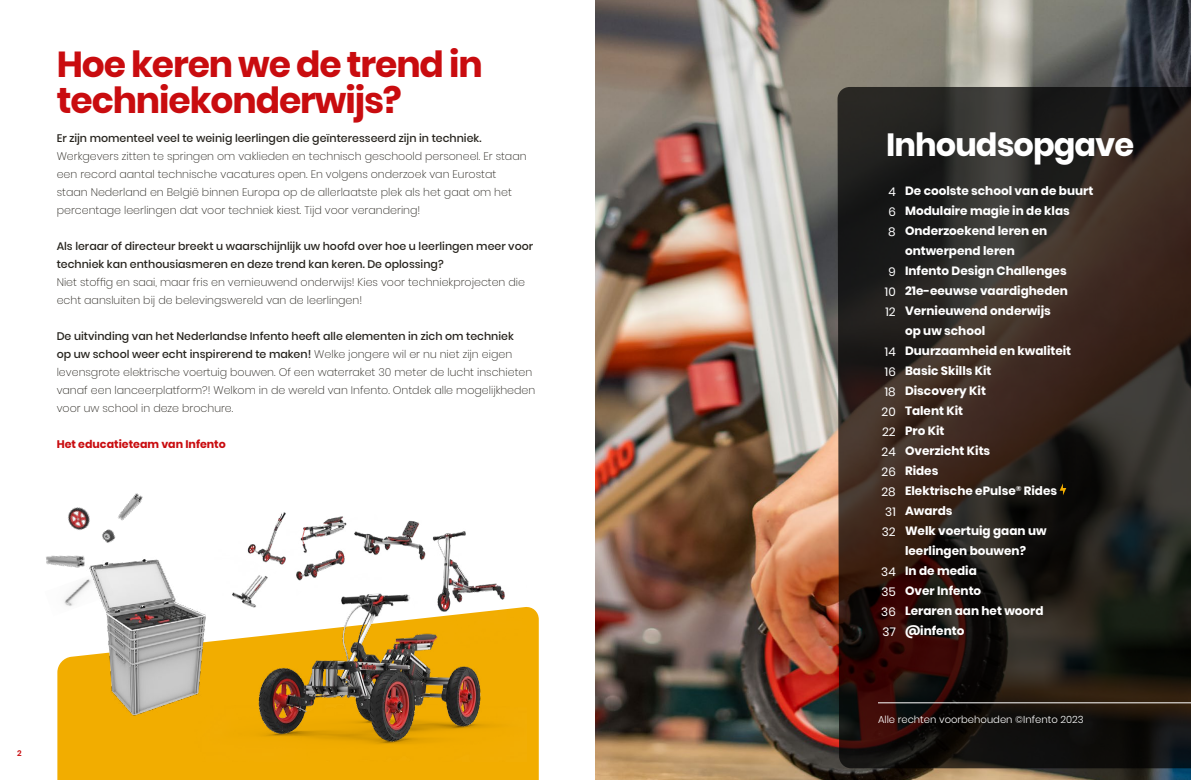
<style>
.page{position:relative;width:1191px;height:780px;background:#fff}
.page>*{position:absolute;margin:0;border:0;box-sizing:border-box;transform-origin:0 0}
.t1{font:700 36px/36px "Poppins";letter-spacing:-.03em;color:#c90c0f}
.t2{font:700 32px "Poppins";letter-spacing:-.03em;color:#fff}
.t3{font:700 12px/20px "Poppins";color:#fff}
.t4{font:12px/20px "Poppins";color:#fff;text-align:justify}
.t5{font:200 11px/18px "Poppins";color:#27241e}
.t6{font:500 11px/18px "Poppins";color:#27241e}
.t7{font:700 11px "Poppins";color:#c90c0f}
.t8{font:300 10px "Poppins";color:#fff}
.t9{font:600 8px "Poppins";color:#c90c0f}
.s1{font-weight:500}
</style>
<div class="page">
<img style="left:596px;top:0;width:595px;height:780px">
<svg style="left:57px;top:607px;width:482px;height:173px;fill:#f2ad00"></svg>
<img style="left:71px;top:512px;width:456px;height:249px">
<img style="left:57px;top:570px;width:57px;height:46px">
<img style="left:111px;top:493px;width:40px;height:34px">
<img style="left:98px;top:524px;width:24px;height:22px">
<img style="left:68px;top:507px;width:35px;height:32px">
<img style="left:46px;top:542px;width:44px;height:37px">
<svg style="left:837px;top:87px;width:354px;height:681px"></svg>
<svg style="left:1059px;top:483px;width:7px;height:12px"></svg>
<hr style="left:878px;top:702px;width:313px;height:1px;background:#fff">
<h1 class="t1" style="left:57px;top:46px;width:427px">Hoe keren we de trend in techniekonderwijs?</h1>
<p class="t6" style="left:57px;top:129px;width:426px">Er zijn momenteel veel te weinig leerlingen die geïnteresseerd zijn in techniek.</p>
<p class="t5" style="left:57px;top:147px;width:471px">Werkgevers zitten te springen om vaklieden en technisch geschoold personeel. Er staan een record aantal technische vacatures open. En volgens onderzoek van Eurostat staan Nederland en België binnen Europa op de allerlaatste plek als het gaat om het percentage leerlingen dat voor techniek kiest. Tijd voor verandering!</p>
<p class="t6" style="left:57px;top:237px;width:478px">Als leraar of directeur breekt u waarschijnlijk uw hoofd over hoe u leerlingen meer voor techniek kan enthousiasmeren en deze trend kan keren. De oplossing?</p>
<p class="t5" style="left:57px;top:273px;width:470px">Niet stoffig en saai, maar fris en vernieuwend onderwijs! Kies voor techniekprojecten die echt aansluiten bij de belevingswereld van de leerlingen!</p>
<p class="t5" style="left:57px;top:327px;width:480px"><span class="s1">De uitvinding van het Nederlandse Infento heeft alle elementen in zich om techniek<br>op uw school weer echt inspirerend te maken!</span> Welke jongere wil er nu niet zijn eigen levensgrote elektrische voertuig bouwen. Of een waterraket 30 meter de lucht inschieten vanaf een lanceerplatform?! Welkom in de wereld van Infento. Ontdek alle mogelijkheden voor uw school in deze brochure.</p>
<p class="t7" style="left:57px;top:438px;width:171px">Het educatieteam van Infento</p>
<p class="t9" style="left:17px;top:749px;width:6px">2</p>
<h2 class="t2" style="left:886px;top:126px;width:249px">Inhoudsopgave</h2>
<p class="t3" style="left:905px;top:181px;width:190px">De coolste school van de buurt<br>Modulaire magie in de klas<br>Onderzoekend leren en ontwerpend leren<br>Infento Design Challenges<br>21e-eeuwse vaardigheden<br>Vernieuwend onderwijs<br>op uw school<br>Duurzaamheid en kwaliteit<br>Basic Skills Kit<br>Discovery Kit<br>Talent Kit<br>Pro Kit<br>Overzicht Kits<br>Rides<br>Elektrische ePulse<sup>®</sup> Rides<br>Awards<br>Welk voertuig gaan uw leerlingen bouwen?<br>In de media<br>Over Infento<br>Leraren aan het woord @infento</p>
<p class="t4" style="left:888px;top:182px;width:9px">4<br>6<br>8</p>
<p class="t4" style="left:885px;top:262px;width:12px">9<br>10<br>12</p>
<p class="t4" style="left:881px;top:342px;width:16px;text-align:center">14<br>16<br>18<br>20<br>22<br>24<br>26<br>28<br>31<br>32</p>
<p class="t4" style="left:881px;top:562px;width:16px">34<br>35<br>36<br>37</p>
<p class="t8" style="left:878px;top:713px;width:207px">Alle rechten voorbehouden ©Infento 2023</p>
</div>
